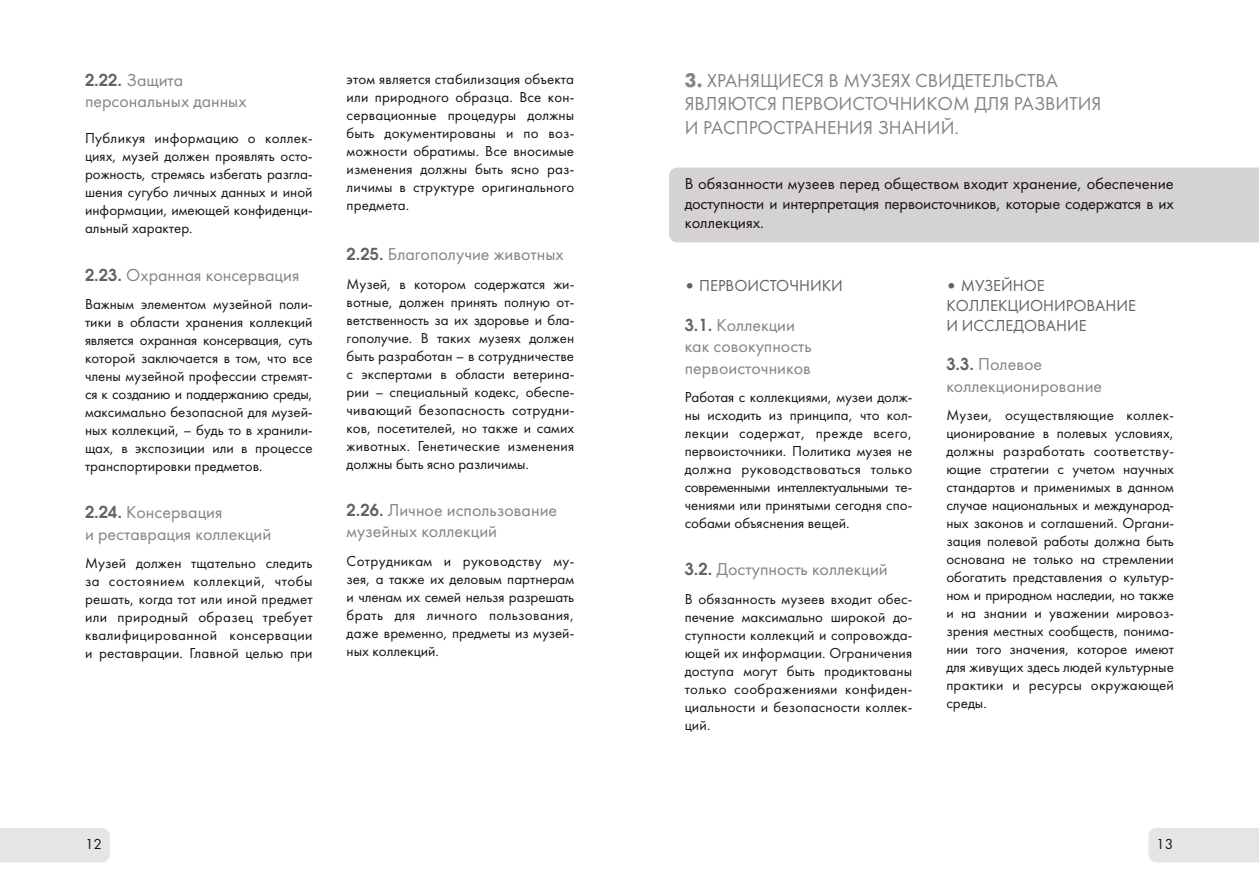
<style>
.page{position:relative;width:1259px;height:893px;background:#fff}
.page>*{position:absolute;margin:0;border:0;box-sizing:border-box;transform-origin:0 0}
.t1{font:19.5px/23.4px "Futura Book C";color:#878483}
.t2{font:18px/21.6px "Futura Book C";color:#878483}
.t3{font:16.5px/19.5px "Futura Book C";letter-spacing:-.015em;color:#1a130f;text-align:justify}
.t4{font:16.5px/19.8px "Futura Book C";color:#656261}
.t5{font:15px/18px "Futura Book C";color:#1a130f;text-align:justify}
.s1{font-family:"AG Avalanche C";font-weight:700;font-size:16.5px;color:#656261}
.s2{font-family:"Futura Futuris C";font-weight:700}
.s3{font-family:"AG Avalanche C";font-weight:700}
</style>
<div class="page">
<div style="left:0;top:828px;width:110px;height:34px;background:#e6e5e5"></div>
<div style="left:1148px;top:828px;width:111px;height:34px;background:#e6e5e5"></div>
<div style="left:669px;top:168px;width:590px;height:74px;background:#d4d2d2"></div>
<p class="t2" style="left:85px;top:69px;width:163px"><span class="s1">2.22.</span> Защита персональных данных</p>
<p class="t5" style="left:85px;top:130px;width:229px">Публикуя информацию о коллек&shy;циях, музей должен проявлять осто&shy;рожность, стремясь избегать разгла&shy;шения сугубо личных данных и иной информации, имеющей конфиденци&shy;альный характер.</p>
<p class="t2" style="left:85px;top:264px;width:216px"><span class="s1">2.23.</span> Охранная консервация</p>
<p class="t5" style="left:85px;top:295px;width:229px">Важным элементом музейной поли&shy;тики в области хранения коллекций является охранная консервация, суть которой заключается в том, что все члены музейной профессии стремят&shy;ся к созданию и поддержанию среды, максимально безопасной для музей&shy;ных коллекций, – будь то в хранили&shy;щах, в экспозиции или в процессе транспортировки предметов.</p>
<p class="t2" style="left:85px;top:502px;width:188px"><span class="s1">2.24.</span> Консервация<br>и реставрация коллекций</p>
<p class="t5" style="left:85px;top:554px;width:229px">Музей должен тщательно следить за состоянием коллекций, чтобы решать, когда тот или иной предмет или природный образец требует квалифицированной консервации и реставрации. Главной целью при</p>
<p class="t5" style="left:347px;top:70px;width:229px">этом является стабилизация объекта или природного образца. Все кон&shy;сервационные процедуры должны быть документированы и по воз&shy;можности обратимы. Все вносимые изменения должны быть ясно раз&shy;личимы в структуре оригинального предмета.</p>
<p class="t2" style="left:347px;top:244px;width:219px"><span class="s1">2.25.</span> Благополучие животных</p>
<p class="t5" style="left:347px;top:275px;width:229px">Музей, в котором содержатся жи&shy;вотные, должен принять полную от&shy;ветственность за их здоровье и бла&shy;гополучие. В таких музеях должен быть разработан – в сотрудничестве с экспертами в области ветерина&shy;рии – специальный кодекс, обеспе&shy;чивающий безопасность сотрудни&shy;ков, посетителей, но также и самих животных. Генетические изменения должны быть ясно различимы.</p>
<p class="t2" style="left:347px;top:499px;width:212px"><span class="s1">2.26.</span> Личное использование музейных коллекций</p>
<p class="t5" style="left:347px;top:552px;width:229px">Сотрудникам и руководству му&shy;зея, а также их деловым партнерам и членам их семей нельзя разрешать брать для личного пользования, даже временно, предметы из музей&shy;ных коллекций.</p>
<h1 class="t1" style="left:684px;top:69px;width:418px"><span class="s2">3.</span> ХРАНЯЩИЕСЯ В МУЗЕЯХ СВИДЕТЕЛЬСТВА<br>ЯВЛЯЮТСЯ ПЕРВОИСТОЧНИКОМ ДЛЯ РАЗВИТИЯ<br>И РАСПРОСТРАНЕНИЯ ЗНАНИЙ.</h1>
<p class="t3" style="left:684px;top:174px;width:490px">В обязанности музеев перед обществом входит хранение, обеспечение доступности и интерпретация первоисточников, которые содержатся в их коллекциях.</p>
<p class="t4" style="left:684px;top:276px;width:160px"><span class="s3">•</span> ПЕРВОИСТОЧНИКИ</p>
<p class="t2" style="left:684px;top:314px;width:129px"><span class="s1">3.1.</span> Коллекции как совокупность первоисточников</p>
<p class="t5" style="left:684px;top:389px;width:229px">Работая с коллекциями, музеи долж&shy;ны исходить из принципа, что кол&shy;лекции содержат, прежде всего, первоисточники. Политика музея не должна руководствоваться только современными интеллектуальными те&shy;чениями или принятыми сегодня спо&shy;собами объяснения вещей.</p>
<p class="t2" style="left:684px;top:559px;width:205px"><span class="s1">3.2.</span> Доступность коллекций</p>
<p class="t5" style="left:684px;top:590px;width:229px">В обязанность музеев входит обес&shy;печение максимально широкой до&shy;ступности коллекций и сопровожда&shy;ющей их информации. Ограничения доступа могут быть продиктованы только соображениями конфиден&shy;циальности и безопасности коллек&shy;ций.</p>
<p class="t4" style="left:946px;top:276px;width:191px"><span class="s3">•</span> МУЗЕЙНОЕ<br>КОЛЛЕКЦИОНИРОВАНИЕ<br>И ИССЛЕДОВАНИЕ</p>
<p class="t2" style="left:946px;top:354px;width:157px"><span class="s1">3.3.</span> Полевое коллекционирование</p>
<p class="t5" style="left:946px;top:407px;width:229px">Музеи, осуществляющие коллек&shy;ционирование в полевых условиях, должны разработать соответству&shy;ющие стратегии с учетом научных стандартов и применимых в данном случае национальных и международ&shy;ных законов и соглашений. Органи&shy;зация полевой работы должна быть основана не только на стремлении обогатить представления о культур&shy;ном и природном наследии, но также и на знании и уважении мировоз&shy;зрения местных сообществ, понима&shy;нии того значения, которое имеют для живущих здесь людей культурные практики и ресурсы окружающей среды.</p>
<p class="t5" style="left:85px;top:835px;width:19px">12</p>
<p class="t5" style="left:1156px;top:835px;width:19px">13</p>
</div>
